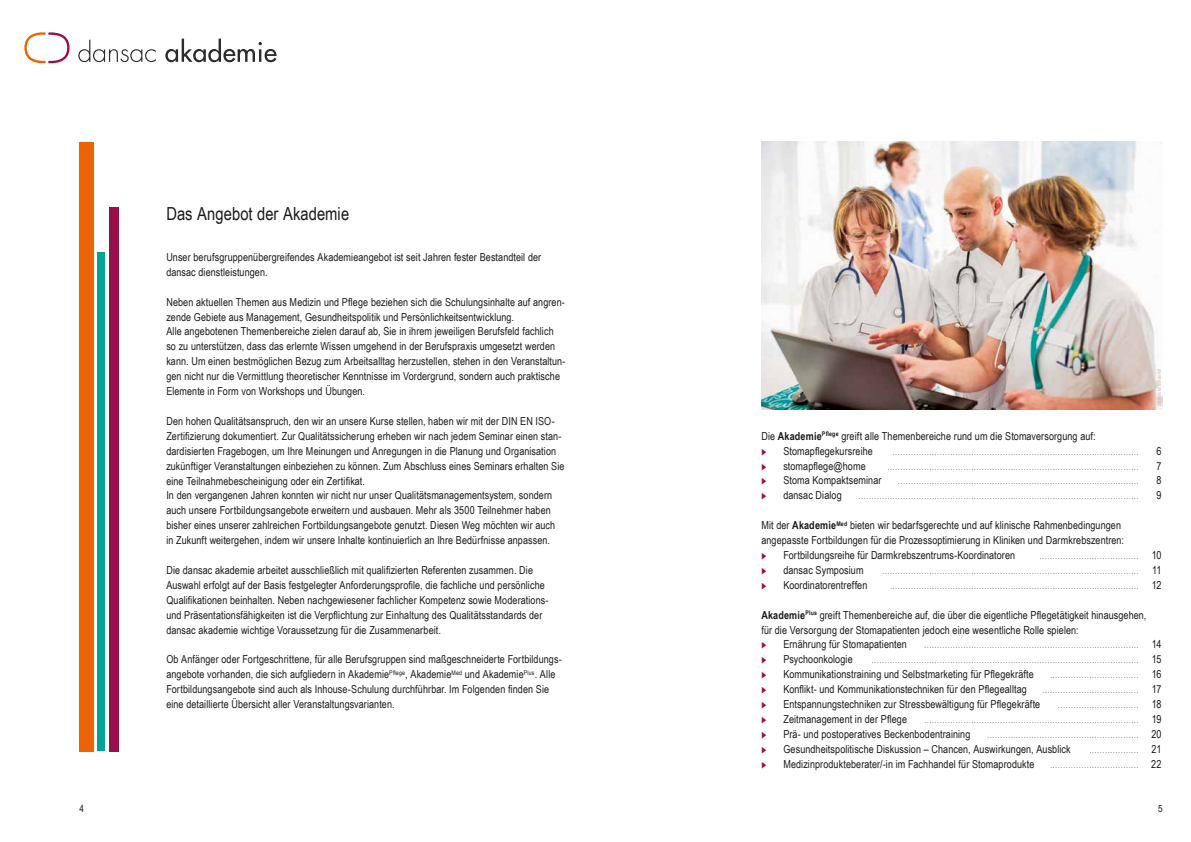
<style>
.page{position:relative;width:1191px;height:842px;background:#fff}
.page>*{position:absolute;margin:0;border:0;box-sizing:border-box;transform-origin:0 0}
.t1{font:18px "Arial Narrow";letter-spacing:.005em;color:#1a1a18}
.t2{font:11px/14.9px "Arial Narrow";letter-spacing:.01em;color:#1a1a18}
.t3{font:10px "Arial Narrow";color:#1a1a18}
.t4{font:7px "Arial Narrow";color:#1a1a18}
.t5{font:5px "Arial Narrow";letter-spacing:.025em;color:#bfbec0}
.s1{font-weight:700}
.s2{color:#980f4a}
.s3{font-size:11px}
</style>
<div class="page">
<svg style="left:78px;top:40px;width:78px;height:22px"></svg>
<svg style="left:165px;top:39px;width:111px;height:23px"></svg>
<svg style="left:24px;top:32px;width:46px;height:31px"></svg>
<div style="left:79px;top:142px;width:15px;height:609px;background:#ec6303"></div>
<div style="left:109px;top:207px;width:10px;height:544px;background:#980f4a"></div>
<div style="left:97px;top:252px;width:7px;height:499px;background:#00a495"></div>
<img style="left:761px;top:142px;width:401px;height:267px">
<h1 class="t1" style="left:166px;top:200px;width:184px">Das Angebot der Akademie</h1>
<p class="t2" style="left:166px;top:249px;width:376px">Unser berufsgruppenübergreifendes Akademieangebot ist seit Jahren fester Bestandteil der dansac dienstleistungen.</p>
<p class="t2" style="left:166px;top:294px;width:401px">Neben aktuellen Themen aus Medizin und Pflege beziehen sich die Schulungsinhalte auf angren&shy;zende Gebiete aus Management, Gesundheitspolitik und Persönlichkeitsentwicklung.<br>Alle angebotenen Themenbereiche zielen darauf ab, Sie in ihrem jeweiligen Berufsfeld fachlich so zu unterstützen, dass das erlernte Wissen umgehend in der Berufspraxis umgesetzt werden kann. Um einen bestmöglichen Bezug zum Arbeitsalltag herzustellen, stehen in den Veranstaltun&shy;gen nicht nur die Vermittlung theoretischer Kenntnisse im Vordergrund, sondern auch praktische Elemente in Form von Workshops und Übungen.</p>
<p class="t2" style="left:166px;top:413px;width:400px">Den hohen Qualitätsanspruch, den wir an unsere Kurse stellen, haben wir mit der DIN EN ISO-Zertifizierung dokumentiert. Zur Qualitätssicherung erheben wir nach jedem Seminar einen stan&shy;dardisierten Fragebogen, um Ihre Meinungen und Anregungen in die Planung und Organisation zukünftiger Veranstaltungen einbeziehen zu können. Zum Abschluss eines Seminars erhalten Sie eine Teilnahmebescheinigung oder ein Zertifikat.<br>In den vergangenen Jahren konnten wir nicht nur unser Qualitätsmanagementsystem, sondern auch unsere Fortbildungsangebote erweitern und ausbauen. Mehr als 3500 Teilnehmer haben bisher eines unserer zahlreichen Fortbildungsangebote genutzt. Diesen Weg möchten wir auch in Zukunft weitergehen, indem wir unsere Inhalte kontinuierlich an Ihre Bedürfnisse anpassen.</p>
<p class="t2" style="left:166px;top:562px;width:383px">Die dansac akademie arbeitet ausschließlich mit qualifizierten Referenten zusammen. Die Auswahl erfolgt auf der Basis festgelegter Anforderungsprofile, die fachliche und persönliche Qualifikationen beinhalten. Neben nachgewiesener fachlicher Kompetenz sowie Moderations&shy;und Präsentationsfähigkeiten ist die Verpflichtung zur Einhaltung des Qualitätsstandards der dansac akademie wichtige Voraussetzung für die Zusammenarbeit.</p>
<p class="t2" style="left:166px;top:652px;width:397px">Ob Anfänger oder Fortgeschrittene, für alle Berufsgruppen sind maßgeschneiderte Fortbildungs&shy;angebote vorhanden, die sich aufgliedern in Akademie<sup>Pflege</sup>, Akademie<sup>Med</sup> und Akademie<sup>Plus</sup>. Alle Fortbildungsangebote sind auch als Inhouse-Schulung durchführbar. Im Folgenden finden Sie eine detaillierte Übersicht aller Veranstaltungsvarianten.</p>
<p class="t5" style="left:1155px;top:406px;width:39px;rotate:-90deg">plainpicture/Maskot</p>
<p class="t2" style="left:761px;top:428px;width:336px">Die <span class="s1">Akademie</span><sup>Pflege</sup> greift alle Themenbereiche rund um die Stomaversorgung auf:</p>
<p class="t2" style="left:761px;top:443px;width:113px"><span class="s2">◆</span> Stomapflegekursreihe</p>
<p class="t4" style="left:893px;top:447px;width:247px">..............................................................................................</p>
<p class="t2" style="left:1156px;top:443px;width:7px">6</p>
<p class="t2" style="left:761px;top:458px;width:106px"><span class="s2">◆</span> stomapflege@home</p>
<p class="t4" style="left:887px;top:462px;width:252px">................................................................................................</p>
<p class="t2" style="left:1156px;top:458px;width:7px">7</p>
<p class="t2" style="left:761px;top:473px;width:122px"><span class="s2">◆</span> Stoma Kompaktseminar</p>
<p class="t4" style="left:898px;top:477px;width:242px">............................................................................................</p>
<p class="t2" style="left:1156px;top:473px;width:7px">8</p>
<p class="t2" style="left:761px;top:488px;width:82px"><span class="s2">◆</span> dansac Dialog</p>
<p class="t4" style="left:859px;top:492px;width:281px">...........................................................................................................</p>
<p class="t2" style="left:1156px;top:488px;width:7px">9</p>
<p class="t2" style="left:761px;top:517px;width:364px">Mit der <span class="s1">Akademie</span><sup>Med</sup> bieten wir bedarfsgerechte und auf klinische Rahmenbedingungen angepasste Fortbildungen für die Prozessoptimierung in Kliniken und Darmkrebszentren:</p>
<p class="t2" style="left:761px;top:547px;width:255px"><span class="s2">◆</span> Fortbildungsreihe für Darmkrebszentrums-Koordinatoren</p>
<p class="t4" style="left:1039px;top:551px;width:123px">...................................... <span class="s3">10</span></p>
<p class="t2" style="left:761px;top:562px;width:104px"><span class="s2">◆</span> dansac Symposium</p>
<p class="t4" style="left:882px;top:566px;width:280px">.................................................................................................. <span class="s3">11</span></p>
<p class="t2" style="left:761px;top:577px;width:107px"><span class="s2">◆</span> Koordinatorentreffen</p>
<p class="t4" style="left:890px;top:581px;width:273px">............................................................................................... <span class="s3">12</span></p>
<p class="t2" style="left:761px;top:607px;width:386px"><span class="s1">Akademie</span><sup>Plus</sup> greift Themenbereiche auf, die über die eigentliche Pflegetätigkeit hinausgehen, für die Versorgung der Stomapatienten jedoch eine wesentliche Rolle spielen:</p>
<p class="t2" style="left:761px;top:637px;width:147px"><span class="s2">◆</span> Ernährung für Stomapatienten</p>
<p class="t4" style="left:924px;top:641px;width:239px">.................................................................................. <span class="s3">14</span></p>
<p class="t2" style="left:761px;top:651px;width:93px"><span class="s2">◆</span> Psychoonkologie</p>
<p class="t4" style="left:872px;top:656px;width:291px">...................................................................................................... <span class="s3">15</span></p>
<p class="t2" style="left:761px;top:666px;width:274px"><span class="s2">◆</span> Kommunikationstraining und Selbstmarketing für Pflegekräfte</p>
<p class="t4" style="left:1050px;top:671px;width:113px">.................................. <span class="s3">16</span></p>
<p class="t2" style="left:761px;top:681px;width:267px"><span class="s2">◆</span> Konflikt- und Kommunikationstechniken für den Pflegealltag</p>
<p class="t4" style="left:1042px;top:685px;width:121px">..................................... <span class="s3">17</span></p>
<p class="t2" style="left:761px;top:696px;width:280px"><span class="s2">◆</span> Entspannungstechniken zur Stressbewältigung für Pflegekräfte</p>
<p class="t4" style="left:1058px;top:700px;width:105px">............................... <span class="s3">18</span></p>
<p class="t2" style="left:761px;top:711px;width:147px"><span class="s2">◆</span> Zeitmanagement in der Pflege</p>
<p class="t4" style="left:924px;top:715px;width:239px">.................................................................................. <span class="s3">19</span></p>
<p class="t2" style="left:761px;top:726px;width:210px"><span class="s2">◆</span> Prä- und postoperatives Beckenbodentraining</p>
<p class="t4" style="left:987px;top:730px;width:176px">.......................................................... <span class="s3">20</span></p>
<p class="t2" style="left:761px;top:741px;width:311px"><span class="s2">◆</span> Gesundheitspolitische Diskussion – Chancen, Auswirkungen, Ausblick</p>
<p class="t4" style="left:1089px;top:745px;width:73px">................... <span class="s3">21</span></p>
<p class="t2" style="left:761px;top:756px;width:275px"><span class="s2">◆</span> Medizinprodukteberater/-in im Fachhandel für Stomaprodukte</p>
<p class="t4" style="left:1050px;top:760px;width:113px">.................................. <span class="s3">22</span></p>
<p class="t3" style="left:79px;top:801px;width:6px">4</p>
<p class="t3" style="left:1158px;top:801px;width:6px">5</p>
</div>
